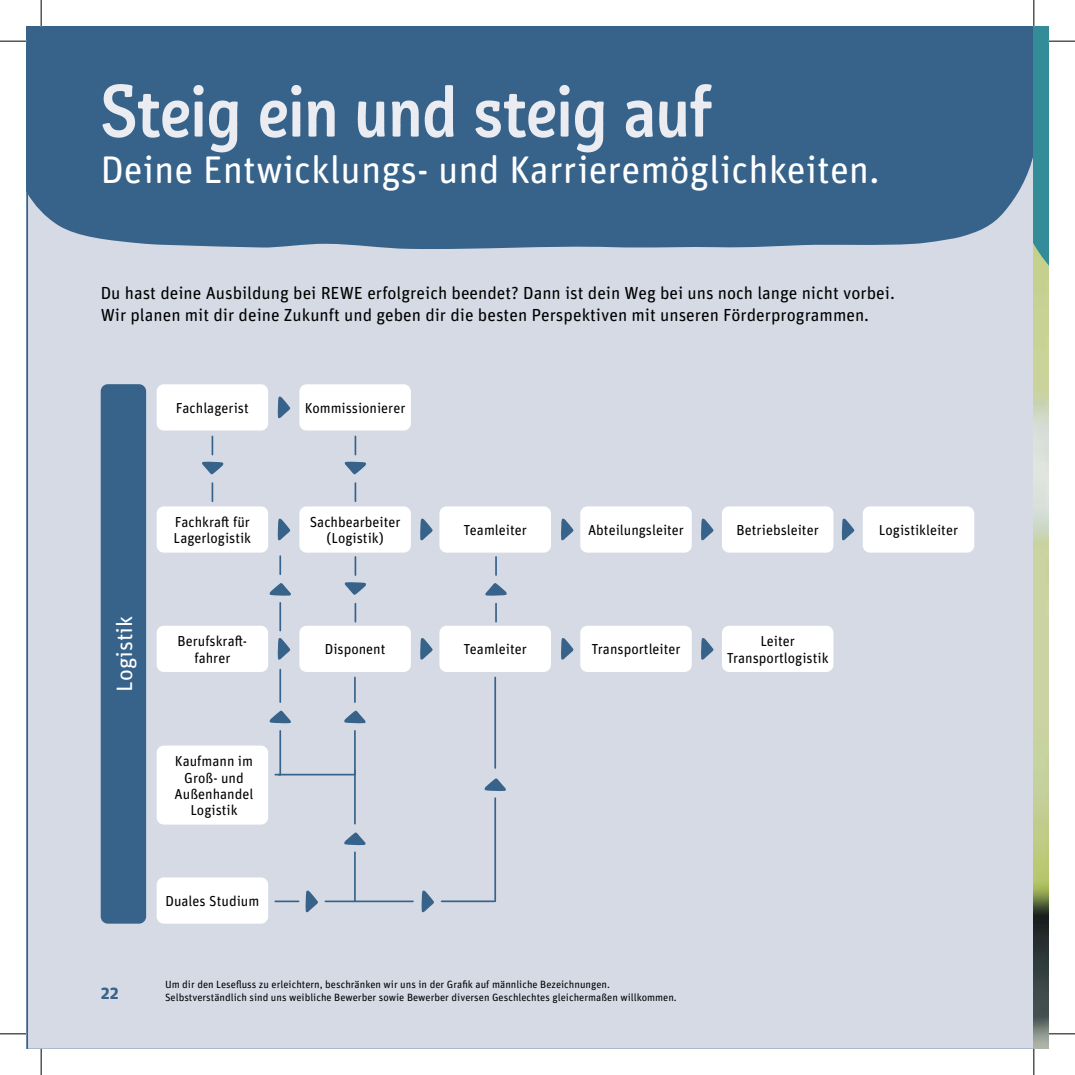
<style>
.page{position:relative;width:1075px;height:1075px;background:#fff}
.page>*{position:absolute;margin:0;border:0;box-sizing:border-box;transform-origin:0 0}
.t1{font:500 73.5px "REWE Mato";color:#eaecf2}
.t2{font:38.5px "Unit Rounded OT";color:#fff}
.t3{font:22.4px "Unit Rounded OT";color:#fff}
.t4{font:17.5px/21px "Unit Rounded OT";color:#000}
.t5{font:700 17.5px "Unit Rounded OT";color:#37638a}
.t6{font:14.53px/16.3px "Unit Rounded OT";color:#000;text-align:center}
.t7{font:10.5px/12.6px "Unit Rounded OT";color:#000}
</style>
<div class="page">
<div style="left:26px;top:250px;width:1007px;height:798px;background:#d5dae5"></div>
<div style="left:439px;top:506px;width:112px;height:46px;background:#fff;border-radius:7px"></div>
<div style="left:299px;top:384px;width:112px;height:46px;background:#fff;border-radius:7px"></div>
<div style="left:299px;top:506px;width:112px;height:46px;background:#fff;border-radius:7px"></div>
<div style="left:157px;top:506px;width:111px;height:46px;background:#fff;border-radius:7px"></div>
<div style="left:157px;top:877px;width:111px;height:46px;background:#fff;border-radius:7px"></div>
<div style="left:101px;top:384px;width:45px;height:539px;background:#37638a;border-radius:7px"></div>
<div style="left:157px;top:745px;width:111px;height:79px;background:#fff;border-radius:7px"></div>
<div style="left:157px;top:625px;width:111px;height:47px;background:#fff;border-radius:7px"></div>
<div style="left:157px;top:384px;width:111px;height:46px;background:#fff;border-radius:7px"></div>
<div style="left:580px;top:506px;width:111px;height:46px;background:#fff;border-radius:7px"></div>
<div style="left:722px;top:506px;width:111px;height:46px;background:#fff;border-radius:7px"></div>
<div style="left:862px;top:506px;width:112px;height:46px;background:#fff;border-radius:7px"></div>
<svg style="left:691px;top:517px;width:23px;height:24px"></svg>
<svg style="left:833px;top:517px;width:22px;height:24px"></svg>
<svg style="left:551px;top:517px;width:23px;height:24px"></svg>
<svg style="left:411px;top:517px;width:23px;height:24px"></svg>
<div style="left:439px;top:625px;width:112px;height:47px;background:#fff;border-radius:7px"></div>
<div style="left:299px;top:625px;width:112px;height:47px;background:#fff;border-radius:7px"></div>
<div style="left:580px;top:625px;width:111px;height:47px;background:#fff;border-radius:7px"></div>
<div style="left:722px;top:625px;width:111px;height:47px;background:#fff;border-radius:7px"></div>
<svg style="left:691px;top:636px;width:23px;height:25px"></svg>
<svg style="left:551px;top:636px;width:23px;height:25px"></svg>
<svg style="left:411px;top:636px;width:23px;height:25px"></svg>
<svg style="left:268px;top:636px;width:23px;height:25px"></svg>
<hr style="left:275px;top:900px;width:23px;height:2px;background:#37638a">
<svg style="left:295px;top:888px;width:24px;height:25px"></svg>
<hr style="left:325px;top:900px;width:88px;height:2px;background:#37638a">
<svg style="left:268px;top:395px;width:23px;height:24px"></svg>
<svg style="left:268px;top:517px;width:23px;height:24px"></svg>
<svg style="left:211px;top:483px;width:2px;height:18px"></svg>
<svg style="left:343px;top:436px;width:24px;height:39px"></svg>
<svg style="left:201px;top:436px;width:24px;height:39px"></svg>
<svg style="left:354px;top:483px;width:2px;height:18px"></svg>
<svg style="left:495px;top:557px;width:2px;height:18px"></svg>
<svg style="left:343px;top:557px;width:24px;height:39px"></svg>
<svg style="left:354px;top:603px;width:2px;height:18px"></svg>
<svg style="left:484px;top:581px;width:24px;height:40px"></svg>
<hr style="left:279px;top:602px;width:2px;height:28px;background:#37638a">
<svg style="left:268px;top:581px;width:24px;height:25px"></svg>
<svg style="left:279px;top:556px;width:2px;height:18px"></svg>
<hr style="left:354px;top:852px;width:2px;height:49px;background:#37638a">
<svg style="left:343px;top:831px;width:24px;height:24px"></svg>
<hr style="left:354px;top:770px;width:2px;height:53px;background:#37638a">
<hr style="left:279px;top:730px;width:2px;height:44px;background:#37638a">
<svg style="left:268px;top:709px;width:24px;height:24px"></svg>
<hr style="left:279px;top:669px;width:2px;height:33px;background:#37638a">
<hr style="left:354px;top:730px;width:2px;height:44px;background:#37638a">
<svg style="left:343px;top:709px;width:24px;height:24px"></svg>
<hr style="left:354px;top:677px;width:2px;height:25px;background:#37638a">
<hr style="left:494px;top:798px;width:2px;height:103px;background:#37638a">
<svg style="left:483px;top:777px;width:24px;height:24px"></svg>
<hr style="left:494px;top:677px;width:2px;height:91px;background:#37638a">
<hr style="left:275px;top:773px;width:79px;height:2px;background:#37638a">
<hr style="left:441px;top:900px;width:53px;height:2px;background:#37638a">
<svg style="left:411px;top:888px;width:24px;height:25px"></svg>
<div style="left:26px;top:26px;width:1007px;height:224px;background:#37638a"></div>
<img style="left:1033px;top:303px;width:15px;height:745px">
<svg style="left:0;top:41px;width:26px;height:1px"></svg>
<svg style="left:0;top:1033px;width:26px;height:1px"></svg>
<svg style="left:1048px;top:1033px;width:26px;height:1px"></svg>
<svg style="left:41px;top:0;width:1px;height:26px"></svg>
<svg style="left:41px;top:1048px;width:1px;height:26px"></svg>
<svg style="left:1033px;top:0;width:41px;height:303px"></svg>
<svg style="left:1033px;top:1048px;width:1px;height:26px"></svg>
<h1 class="t1" style="left:101px;top:54px;width:613px">Steig ein und steig auf</h1>
<h2 class="t2" style="left:101px;top:145px;width:780px">Deine Entwicklungs- und Karrieremöglichkeiten.</h2>
<p class="t4" style="left:101px;top:283px;width:795px">Du hast deine Ausbildung bei REWE erfolgreich beendet? Dann ist dein Weg bei uns noch lange nicht vorbei.<br>Wir planen mit dir deine Zukunft und geben dir die besten Perspektiven mit unseren Förderprogrammen.</p>
<p class="t6" style="left:176px;top:399px;width:74px">Fachlagerist</p>
<h3 class="t3" style="left:111px;top:691px;width:77px;rotate:-90deg">Logistik</h3>
<p class="t6" style="left:174px;top:513px;width:79px;text-align:left">Fachkraft für<br>Lagerlogistik</p>
<p class="t6" style="left:177px;top:633px;width:71px">Berufskraft&shy;fahrer</p>
<p class="t6" style="left:175px;top:752px;width:80px">Kaufmann im<br>Groß- und<br>Außenhandel<br>Logistik</p>
<p class="t6" style="left:165px;top:892px;width:95px">Duales Studium</p>
<p class="t6" style="left:305px;top:399px;width:102px">Kommissionierer</p>
<p class="t6" style="left:310px;top:513px;width:92px">Sachbearbeiter (Logistik)</p>
<p class="t6" style="left:463px;top:521px;width:65px">Teamleiter</p>
<p class="t6" style="left:588px;top:521px;width:97px">Abteilungsleiter</p>
<p class="t6" style="left:736px;top:521px;width:84px">Betriebsleiter</p>
<p class="t6" style="left:878px;top:521px;width:81px">Logistikleiter</p>
<p class="t6" style="left:325px;top:641px;width:62px">Disponent</p>
<p class="t6" style="left:463px;top:641px;width:65px">Teamleiter</p>
<p class="t6" style="left:591px;top:641px;width:91px">Transportleiter</p>
<p class="t6" style="left:726px;top:633px;width:103px">Leiter<br>Transportlogistik</p>
<p class="t5" style="left:101px;top:982px;width:20px">22</p>
<p class="t7" style="left:165px;top:977px;width:513px">Um dir den Lesefluss zu erleichtern, beschränken wir uns in der Grafik auf männliche Bezeichnungen.<br>Selbstverständlich sind uns weibliche Bewerber sowie Bewerber diversen Geschlechtes gleichermaßen willkommen.</p>
</div>
